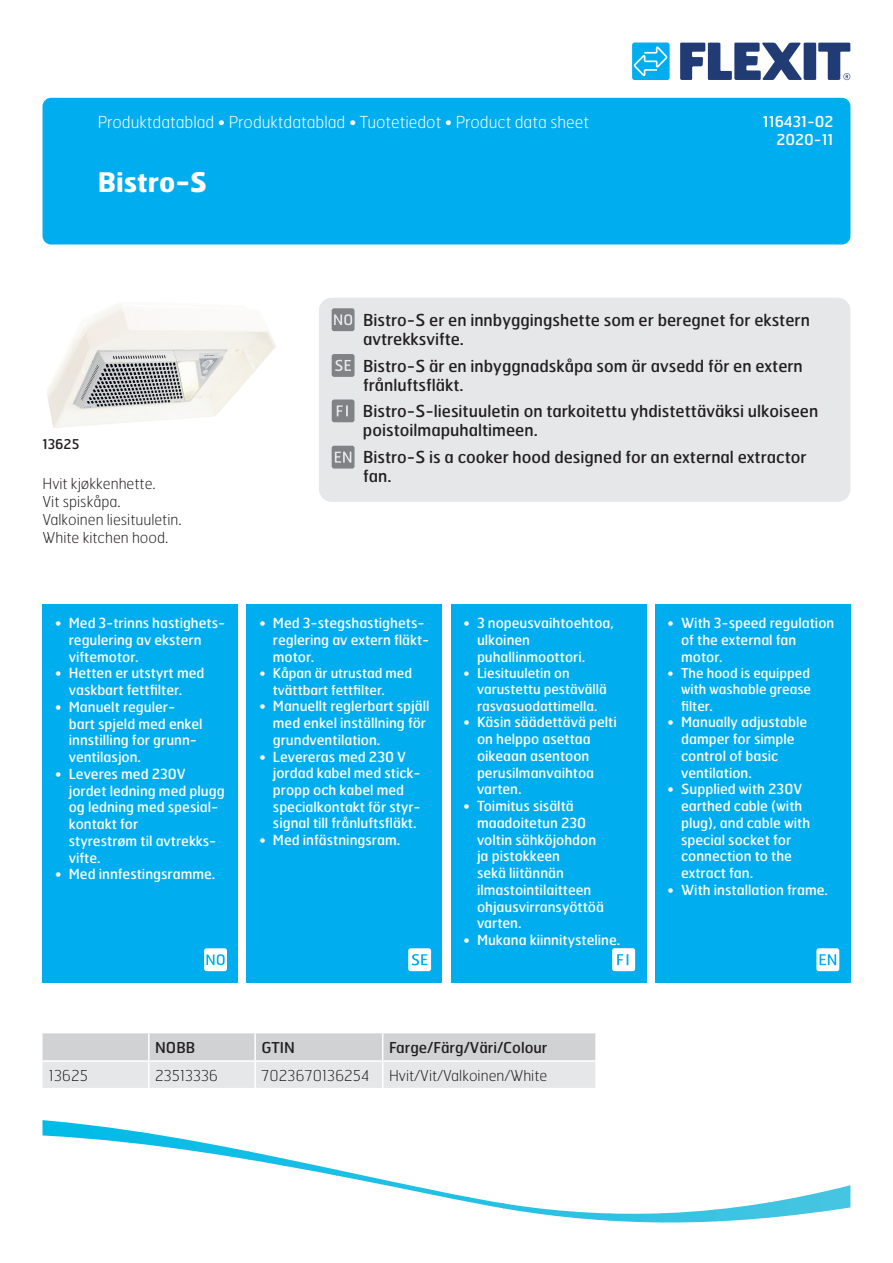
<style>
.page{position:relative;width:893px;height:1263px;background:#fff}
.page>*{position:absolute;margin:0;border:0;box-sizing:border-box;transform-origin:0 0}
.Produkt{font:700 27px "Hermes";color:#fff}
.Bullet_list_hvit{font:16.5px/19px "Hermes";color:#231f20}
.Navn_på_plattform_pr{font:100 16.5px "Hermes";color:#fff}
.Brødtekst{font:100 15px "Hermes";color:#231f20}
.Tabelltekst{font:100 15px "Hermes";color:#231f20}
.Tabelloverskrift{font:15px "Hermes";color:#231f20}
.Art_nr__veiledning{font:15px "Hermes";color:#fff}
.t1{font:13.95px/16.8px "Hermes";color:#fff}
.t2{font:13.5px/16.5px "Hermes";color:#fff}
.Brødtekst-2{font:13.5px "Hermes";color:#231f20}
</style>
<div class="page">
<div style="left:43px;top:98px;width:807px;height:146px;background:#00aeef;border-radius:9px"></div>
<svg style="left:680px;top:43px;width:170px;height:37px"></svg>
<div style="left:632px;top:43px;width:38px;height:37px;background:#00aeef;border-radius:3px"></div>
<svg style="left:634px;top:46px;width:34px;height:30px"></svg>
<svg style="left:839px;top:1185px;width:11px;height:25px"></svg>
<svg style="left:821px;top:1188px;width:18px;height:24px"></svg>
<svg style="left:786px;top:1192px;width:35px;height:24px"></svg>
<svg style="left:768px;top:1199px;width:18px;height:19px"></svg>
<svg style="left:751px;top:1202px;width:17px;height:18px"></svg>
<svg style="left:733px;top:1205px;width:18px;height:16px"></svg>
<svg style="left:715px;top:1207px;width:18px;height:15px"></svg>
<svg style="left:680px;top:1209px;width:35px;height:13px"></svg>
<svg style="left:662px;top:1212px;width:18px;height:10px"></svg>
<svg style="left:645px;top:1213px;width:17px;height:9px"></svg>
<svg style="left:627px;top:1213px;width:18px;height:9px"></svg>
<svg style="left:610px;top:1213px;width:17px;height:9px"></svg>
<svg style="left:574px;top:1211px;width:36px;height:10px"></svg>
<svg style="left:557px;top:1210px;width:17px;height:8px"></svg>
<svg style="left:539px;top:1208px;width:18px;height:8px"></svg>
<svg style="left:504px;top:1203px;width:35px;height:11px"></svg>
<svg style="left:354px;top:1173px;width:26px;height:11px"></svg>
<svg style="left:336px;top:1169px;width:18px;height:10px"></svg>
<svg style="left:319px;top:1166px;width:17px;height:10px"></svg>
<svg style="left:283px;top:1158px;width:36px;height:14px"></svg>
<svg style="left:266px;top:1155px;width:17px;height:11px"></svg>
<svg style="left:248px;top:1151px;width:18px;height:12px"></svg>
<svg style="left:213px;top:1144px;width:35px;height:16px"></svg>
<svg style="left:195px;top:1141px;width:18px;height:13px"></svg>
<svg style="left:178px;top:1138px;width:17px;height:14px"></svg>
<svg style="left:160px;top:1135px;width:18px;height:14px"></svg>
<svg style="left:142px;top:1132px;width:18px;height:15px"></svg>
<svg style="left:107px;top:1127px;width:35px;height:17px"></svg>
<svg style="left:89px;top:1125px;width:18px;height:16px"></svg>
<svg style="left:72px;top:1123px;width:17px;height:16px"></svg>
<svg style="left:43px;top:1120px;width:29px;height:18px"></svg>
<div style="left:319px;top:298px;width:531px;height:204px;background:#e6e7e9;border-radius:13px"></div>
<svg style="left:332px;top:399px;width:22px;height:23px"></svg>
<svg style="left:332px;top:354px;width:23px;height:23px"></svg>
<svg style="left:332px;top:308px;width:23px;height:23px"></svg>
<svg style="left:332px;top:446px;width:23px;height:23px"></svg>
<svg style="left:43px;top:1033px;width:552px;height:55px;background:#dcdddf"></svg>
<div style="left:451px;top:604px;width:195px;height:378px;background:#00aeef"></div>
<svg style="left:612px;top:948px;width:23px;height:23px"></svg>
<div style="left:43px;top:604px;width:195px;height:378px;background:#00aeef"></div>
<div style="left:655px;top:604px;width:195px;height:378px;background:#00aeef"></div>
<div style="left:247px;top:604px;width:195px;height:378px;background:#00aeef"></div>
<svg style="left:408px;top:948px;width:23px;height:23px"></svg>
<svg style="left:204px;top:948px;width:23px;height:23px"></svg>
<svg style="left:816px;top:948px;width:23px;height:23px"></svg>
<img style="left:47px;top:304px;width:229px;height:124px">
<p class="Navn_på_plattform_pr" style="left:98px;top:112px;width:493px">Produktdatablad • Produktdatablad • Tuotetiedot • Product data sheet</p>
<p class="Art_nr__veiledning" style="left:763px;top:112px;width:72px">116431-02</p>
<p class="Art_nr__veiledning" style="left:777px;top:130px;width:58px">2020-11</p>
<p class="Produkt" style="left:98px;top:165px;width:111px">Bistro-S</p>
<p class="Brødtekst-2" style="left:43px;top:436px;width:38px">13625</p>
<p class="Brødtekst" style="left:43px;top:474px;width:115px">Hvit kjøkkenhette.</p>
<p class="Brødtekst" style="left:43px;top:492px;width:80px">Vit spiskåpa.</p>
<p class="Brødtekst" style="left:43px;top:510px;width:141px">Valkoinen liesituuletin.</p>
<p class="Brødtekst" style="left:43px;top:528px;width:127px">White kitchen hood.</p>
<p class="t1" style="left:69px;top:614px;width:156px;text-indent:-14px">• Med 3-trinns hastighets&shy;regulering av ekstern viftemotor.</p>
<p class="t1" style="left:69px;top:664px;width:137px;text-indent:-14px">• Hetten er utstyrt med vaskbart fettfilter.</p>
<p class="t1" style="left:69px;top:698px;width:135px;text-indent:-14px">• Manuelt reguler&shy;bart spjeld med enkel innstilling for grunn&shy;ventilasjon.</p>
<p class="t1" style="left:69px;top:765px;width:157px;text-indent:-14px">• Leveres med 230V jordet ledning med plugg og ledning med spesial&shy;kontakt for<br>styrestrøm til avtrekks-- vifte.</p>
<p class="t1" style="left:55px;top:865px;width:162px">• Med innfestingsramme.</p>
<p class="Bullet_list_hvit" style="left:363px;top:310px;width:448px">Bistro-S er en innbyggingshette som er beregnet for ekstern avtrekksvifte.</p>
<p class="Bullet_list_hvit" style="left:363px;top:356px;width:441px">Bistro-S är en inbyggnadskåpa som är avsedd för en extern frånluftsfläkt.</p>
<p class="Bullet_list_hvit" style="left:363px;top:401px;width:457px">Bistro-S-liesituuletin on tarkoitettu yhdistettäväksi ulkoiseen poistoilmapuhaltimeen.</p>
<p class="Bullet_list_hvit" style="left:363px;top:447px;width:445px">Bistro-S is a cooker hood designed for an external extractor fan.</p>
<p class="t1" style="left:273px;top:614px;width:158px;text-indent:-14px">• Med 3-stegshastighets&shy;reglering av extern fläkt&shy;motor.</p>
<p class="t2" style="left:273px;top:664px;width:141px;text-indent:-14px">• Kåpan är utrustad med tvättbart fettfilter.</p>
<p class="t1" style="left:273px;top:697px;width:158px;text-indent:-14px">• Manuellt reglerbart spjäll med enkel inställning för grundventilation.</p>
<p class="t1" style="left:273px;top:748px;width:149px;text-indent:-14px">• Levereras med 230 V jordad kabel med stick&shy;propp och kabel med specialkontakt för styr&shy;signal till frånluftsfläkt.</p>
<p class="t1" style="left:259px;top:831px;width:142px">• Med infästningsram.</p>
<p class="t1" style="left:477px;top:614px;width:138px;text-indent:-14px">• 3 nopeusvaihtoehtoa, ulkoinen puhallinmoottori.</p>
<p class="t2" style="left:477px;top:664px;width:131px;text-indent:-14px">• Liesituuletin on varustettu pestävällä rasvasuodattimella.</p>
<p class="t1" style="left:477px;top:713px;width:141px;text-indent:-14px">• Käsin säädettävä pelti on helppo asettaa oikeaan asentoon perusilmanvaihtoa varten.</p>
<p class="t1" style="left:477px;top:797px;width:129px;text-indent:-14px">• Toimitus sisältä maadoitetun 230 voltin sähköjohdon ja pistokkeen<br>sekä liitännän ilmastointilaitteen ohjausvirransyöttöä varten.</p>
<p class="t1" style="left:463px;top:931px;width:158px">• Mukana kiinnitysteline.</p>
<p class="t1" style="left:681px;top:614px;width:155px;text-indent:-14px">• With 3-speed regulation of the external fan motor.</p>
<p class="t2" style="left:681px;top:664px;width:132px;text-align:justify;text-indent:-14px">• The hood is equipped with washable grease filter.</p>
<p class="t1" style="left:681px;top:713px;width:128px;text-indent:-14px">• Manually adjustable damper for simple control of basic ventilation.</p>
<p class="t1" style="left:681px;top:780px;width:131px;text-indent:-14px">• Supplied with 230V earthed cable (with plug), and cable with special socket for connection to the extract fan.</p>
<p class="t1" style="left:668px;top:881px;width:162px">• With installation frame.</p>
<p class="Tabelloverskrift" style="left:155px;top:1038px;width:42px">NOBB</p>
<p class="Tabelloverskrift" style="left:261px;top:1038px;width:35px">GTIN</p>
<p class="Tabelloverskrift" style="left:389px;top:1038px;width:160px">Farge/Färg/Väri/Colour</p>
<p class="Tabelltekst" style="left:49px;top:1066px;width:41px">13625</p>
<p class="Tabelltekst" style="left:155px;top:1066px;width:64px">23513336</p>
<p class="Tabelltekst" style="left:261px;top:1066px;width:110px">7023670136254</p>
<p class="Tabelltekst" style="left:389px;top:1066px;width:160px">Hvit/Vit/Valkoinen/White</p>
</div>
